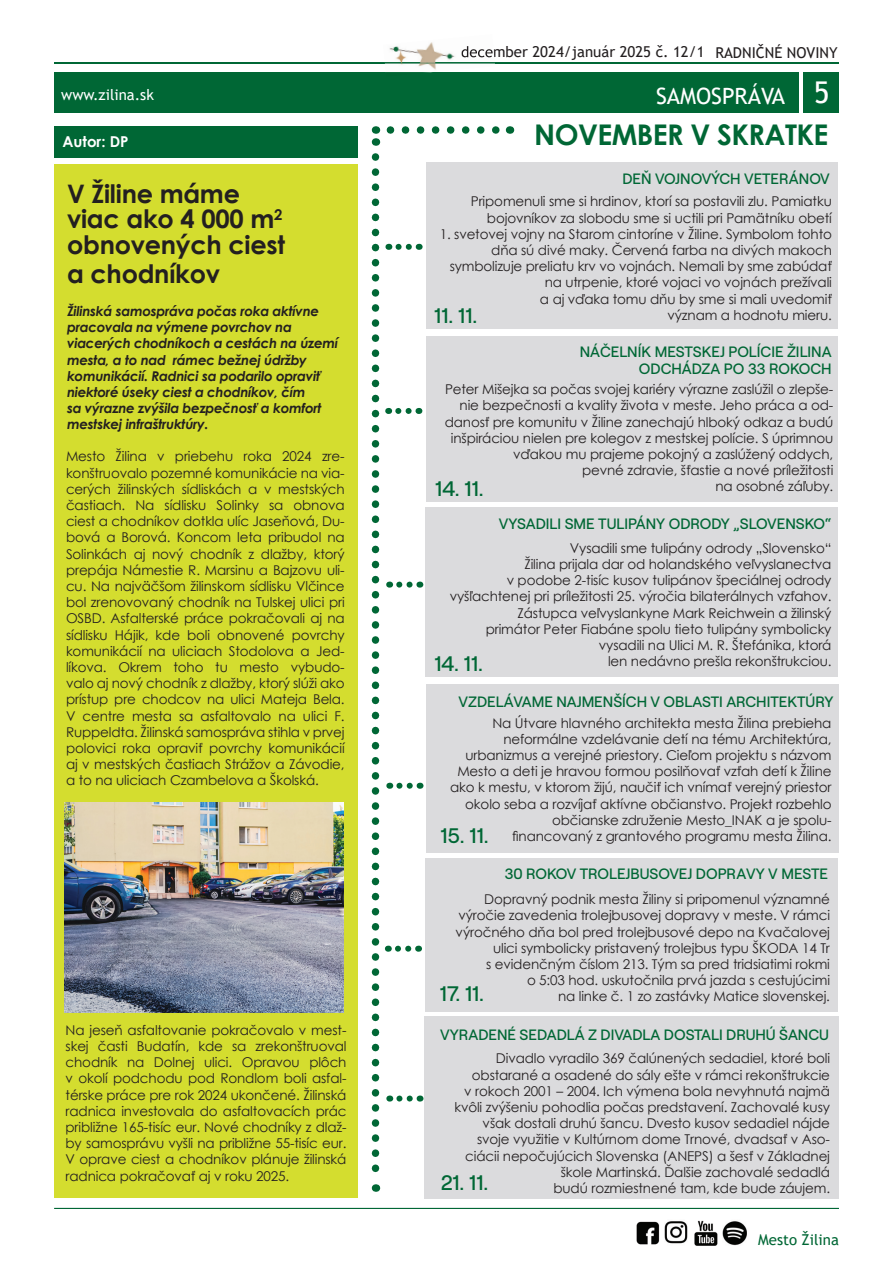
<style>
.page{position:relative;width:893px;height:1263px;background:#fff}
.page>*{position:absolute;margin:0;border:0;box-sizing:border-box;transform-origin:0 0}
.t1{font:700 28.5px "Century Gothic";letter-spacing:-.02em;color:#006735}
.t2{font:700 25.5px/25.5px "Century Gothic";letter-spacing:-.01em;color:#231f20}
.t3{font:22.5px "Trebuchet MS";color:#fff}
.t4{font:500 21px "Roobert";letter-spacing:-.01em;color:#006735}
.t5{font:500 15px/16.5px "Roobert";color:#006735;text-align:right}
.t6{font:15px "Trebuchet MS";color:#231f20}
.t7{font:15px "Trebuchet MS";color:#fff}
.t8{font:15px "Trebuchet MS";color:#006735}
.t9{font:700 15px "Century Gothic";color:#fff}
.t10{font:13.5px/16.2px "Century Gothic";letter-spacing:-.01em;color:#231f20;text-align:right}
.t11{font:italic 700 13.5px/16.2px "Century Gothic";letter-spacing:-.02em;color:#231f20}
.s1{font-size:30px}
</style>
<div class="page">
<div style="left:426px;top:162px;width:412px;height:167px;background:#dbdbdd"></div>
<div style="left:54px;top:164px;width:303px;height:1033px;background:#d4dd2f"></div>
<div style="left:54px;top:72px;width:744px;height:41px;background:#006735"></div>
<hr style="left:54px;top:62px;width:785px;height:1px;background:#006735">
<div style="left:803px;top:72px;width:36px;height:41px;background:#006735"></div>
<hr style="left:54px;top:1208px;width:785px;height:1px;background:#006735">
<div style="left:426px;top:336px;width:412px;height:166px;background:#dbdbdd"></div>
<svg style="left:399px;top:582px;width:21px;height:6px"></svg>
<svg style="left:390px;top:126px;width:110px;height:8px"></svg>
<svg style="left:375px;top:126px;width:1px;height:20px"></svg>
<svg style="left:372px;top:157px;width:7px;height:1035px"></svg>
<svg style="left:399px;top:783px;width:14px;height:6px"></svg>
<div style="left:425px;top:508px;width:413px;height:169px;background:#dbdbdd"></div>
<svg style="left:398px;top:244px;width:22px;height:6px"></svg>
<svg style="left:398px;top:408px;width:21px;height:6px"></svg>
<div style="left:426px;top:684px;width:413px;height:169px;background:#dbdbdd"></div>
<svg style="left:398px;top:946px;width:21px;height:6px"></svg>
<div style="left:425px;top:858px;width:412px;height:153px;background:#dbdbdd"></div>
<svg style="left:399px;top:1095px;width:14px;height:6px"></svg>
<div style="left:425px;top:1016px;width:414px;height:183px;background:#dbdbdd"></div>
<img style="left:65px;top:802px;width:278px;height:211px">
<div style="left:54px;top:126px;width:303px;height:31px;background:#006735"></div>
<img style="left:383px;top:42px;width:112px;height:28px">
<img style="left:386px;top:72px;width:45px;height:1px">
<img style="left:385px;top:62px;width:110px;height:1px">
<img style="left:461px;top:45px;width:33px;height:15px">
<img style="left:636px;top:1220px;width:111px;height:26px">
<p class="t6" style="left:461px;top:42px;width:245px">december 2024/január 2025 č. 12/1</p>
<p class="t6" style="left:715px;top:43px;width:124px">RADNIČNÉ NOVINY</p>
<p class="t7" style="left:61px;top:85px;width:94px">www.zilina.sk</p>
<h3 class="t3" style="left:656px;top:81px;width:175px">SAMOSPRÁVA <span class="s1">5</span></h3>
<p class="t9" style="left:62px;top:130px;width:68px">Autor: DP</p>
<h2 class="t2" style="left:67px;top:180px;width:220px">V Žiline máme viac ako 4 000 m<sup>2 </sup>obnovených ciest</h2>
<h2 class="t2" style="left:67px;top:259px;width:154px">a chodníkov</h2>
<p class="t11" style="left:67px;top:302px;width:273px">Žilinská samospráva počas roka aktívne pracovala na výmene povrchov na viacerých chodníkoch a cestách na území mesta, a to nad rámec bežnej údržby komunikácií. Radnici sa podarilo opraviť niektoré úseky ciest a chodníkov, čím<br>sa výrazne zvýšila bezpečnosť a komfort mestskej infraštruktúry.</p>
<p class="t10" style="left:66px;top:448px;width:280px;text-align:justify">Mesto Žilina v priebehu roka 2024 zre&shy;konštruovalo pozemné komunikácie na via&shy;cerých žilinských sídliskách a v mestských častiach. Na sídlisku Solinky sa obnova ciest a chodníkov dotkla ulíc Jaseňová, Du&shy;bová a Borová. Koncom leta pribudol na Solinkách aj nový chodník z dlažby, ktorý prepája Námestie R. Marsinu a Bajzovu uli&shy;cu. Na najväčšom žilinskom sídlisku Vlčince bol zrenovovaný chodník na Tulskej ulici pri OSBD. Asfalterské práce pokračovali aj na sídlisku Hájik, kde boli obnovené povrchy komunikácií na uliciach Stodolova a Jed&shy;líkova. Okrem toho tu mesto vybudo&shy;valo aj nový chodník z dlažby, ktorý slúži ako prístup pre chodcov na ulici Mateja Bela.<br>V centre mesta sa asfaltovalo na ulici F.<br>Ruppeldta. Žilinská samospráva stihla v prvej polovici roka opraviť povrchy komunikácií aj v mestských častiach Strážov a Závodie, a to na uliciach Czambelova a Školská.</p>
<p class="t10" style="left:66px;top:1021px;width:282px;text-align:justify">Na jeseň asfaltovanie pokračovalo v mest&shy;skej časti Budatín, kde sa zrekonštruoval chodník na Dolnej ulici. Opravou plôch v okolí podchodu pod Rondlom boli asfal&shy;térske práce pre rok 2024 ukončené. Žilinská radnica investovala do asfaltovacích prác približne 165-tisíc eur. Nové chodníky z dlaž&shy;by samosprávu vyšli na približne 55-tisíc eur.<br>V oprave ciest a chodníkov plánuje žilinská radnica pokračovať aj v roku 2025.</p>
<h1 class="t1" style="left:534px;top:113px;width:296px">NOVEMBER V SKRATKE</h1>
<p class="t5" style="left:622px;top:169px;width:209px">DEŇ VOJNOVÝCH VETERÁNOV</p>
<p class="t10" style="left:471px;top:193px;width:363px">Pripomenuli sme si hrdinov, ktorí sa postavili zlu. Pamiatku bojovníkov za slobodu sme si uctili pri Pamätníku obetí</p>
<p class="t10" style="left:440px;top:225px;width:394px">1. svetovej vojny na Starom cintoríne v Žiline. Symbolom tohto dňa sú divé maky. Červená farba na divých makoch symbolizuje preliatu krv vo vojnách. Nemali by sme zabúdať na utrpenie, ktoré vojaci vo vojnách prežívali<br>a aj vďaka tomu dňu by sme si mali uvedomiť<br>význam a hodnotu mieru.</p>
<h3 class="t4" style="left:434px;top:300px;width:45px">11. 11.</h3>
<p class="t5" style="left:580px;top:343px;width:253px">NÁČELNÍK MESTSKEJ POLÍCIE ŽILINA<br>ODCHÁDZA PO 33 ROKOCH</p>
<p class="t10" style="left:445px;top:381px;width:390px">Peter Mišejka sa počas svojej kariéry výrazne zaslúžil o zlepše&shy;nie bezpečnosti a kvality života v meste. Jeho práca a od&shy;danosť pre komunitu v Žiline zanechajú hlboký odkaz a budú inšpiráciou nielen pre kolegov z mestskej polície. S úprimnou vďakou mu prajeme pokojný a zaslúžený oddych,<br>pevné zdravie, šťastie a nové príležitosti<br>na osobné záľuby.</p>
<h3 class="t4" style="left:435px;top:473px;width:50px">14. 11.</h3>
<p class="t5" style="left:499px;top:515px;width:334px">VYSADILI SME TULIPÁNY ODRODY „SLOVENSKO“</p>
<p class="t10" style="left:450px;top:539px;width:383px">Vysadili sme tulipány odrody „Slovensko“<br>Žilina prijala dar od holandského veľvyslanectva<br>v podobe 2-tisíc kusov tulipánov špeciálnej odrody vyšľachtenej pri príležitosti 25. výročia bilaterálnych vzťahov.<br>Zástupca veľvyslankyne Mark Reichwein a žilinský<br>primátor Peter Fiabáne spolu tieto tulipány symbolicky vysadili na Ulici M. R. Štefánika, ktorá<br>len nedávno prešla rekonštrukciou.</p>
<h3 class="t4" style="left:434px;top:648px;width:50px">14. 11.</h3>
<p class="t5" style="left:458px;top:692px;width:376px">VZDELÁVAME NAJMENŠÍCH V OBLASTI ARCHITEKTÚRY</p>
<p class="t10" style="left:450px;top:714px;width:383px">Na Útvare hlavného architekta mesta Žilina prebieha neformálne vzdelávanie detí na tému Architektúra, urbanizmus a verejné priestory. Cieľom projektu s názvom Mesto a deti je hravou formou posilňovať vzťah detí k Žiline ako k mestu, v ktorom žijú, naučiť ich vnímať verejný priestor okolo seba a rozvíjať aktívne občianstvo. Projekt rozbehlo občianske združenie Mesto_INAK a je spolu-<br>financovaný z grantového programu mesta Žilina.</p>
<h3 class="t4" style="left:440px;top:819px;width:50px">15. 11.</h3>
<p class="t5" style="left:504px;top:864px;width:325px">30 ROKOV TROLEJBUSOVEJ DOPRAVY V MESTE</p>
<p class="t10" style="left:456px;top:891px;width:376px">Dopravný podnik mesta Žiliny si pripomenul významné výročie zavedenia trolejbusovej dopravy v meste. V rámci výročného dňa bol pred trolejbusové depo na Kvačalovej ulici symbolicky pristavený trolejbus typu ŠKODA 14 Tr<br>s evidenčným číslom 213. Tým sa pred tridsiatimi rokmi<br>o 5:03 hod. uskutočnila prvá jazda s cestujúcimi<br>na linke č. 1 zo zastávky Matice slovenskej.</p>
<h3 class="t4" style="left:439px;top:978px;width:46px">17. 11.</h3>
<p class="t5" style="left:440px;top:1025px;width:390px">VYRADENÉ SEDADLÁ Z DIVADLA DOSTALI DRUHÚ ŠANCU</p>
<p class="t10" style="left:454px;top:1050px;width:377px">Divadlo vyradilo 369 čalúnených sedadiel, ktoré boli obstarané a osadené do sály ešte v rámci rekonštrukcie<br>v rokoch 2001 – 2004. Ich výmena bola nevyhnutá najmä kvôli zvýšeniu pohodlia počas predstavení. Zachovalé kusy však dostali druhú šancu. Dvesto kusov sedadiel nájde svoje využitie v Kultúrnom dome Trnové, dvadsať v Aso&shy;ciácii nepočujúcich Slovenska (ANEPS) a šesť v Základnej škole Martinská. Ďalšie zachovalé sedadlá<br>budú rozmiestnené tam, kde bude záujem.</p>
<h3 class="t4" style="left:441px;top:1166px;width:49px">21. 11.</h3>
<p class="t8" style="left:758px;top:1230px;width:82px">Mesto Žilina</p>
</div>
